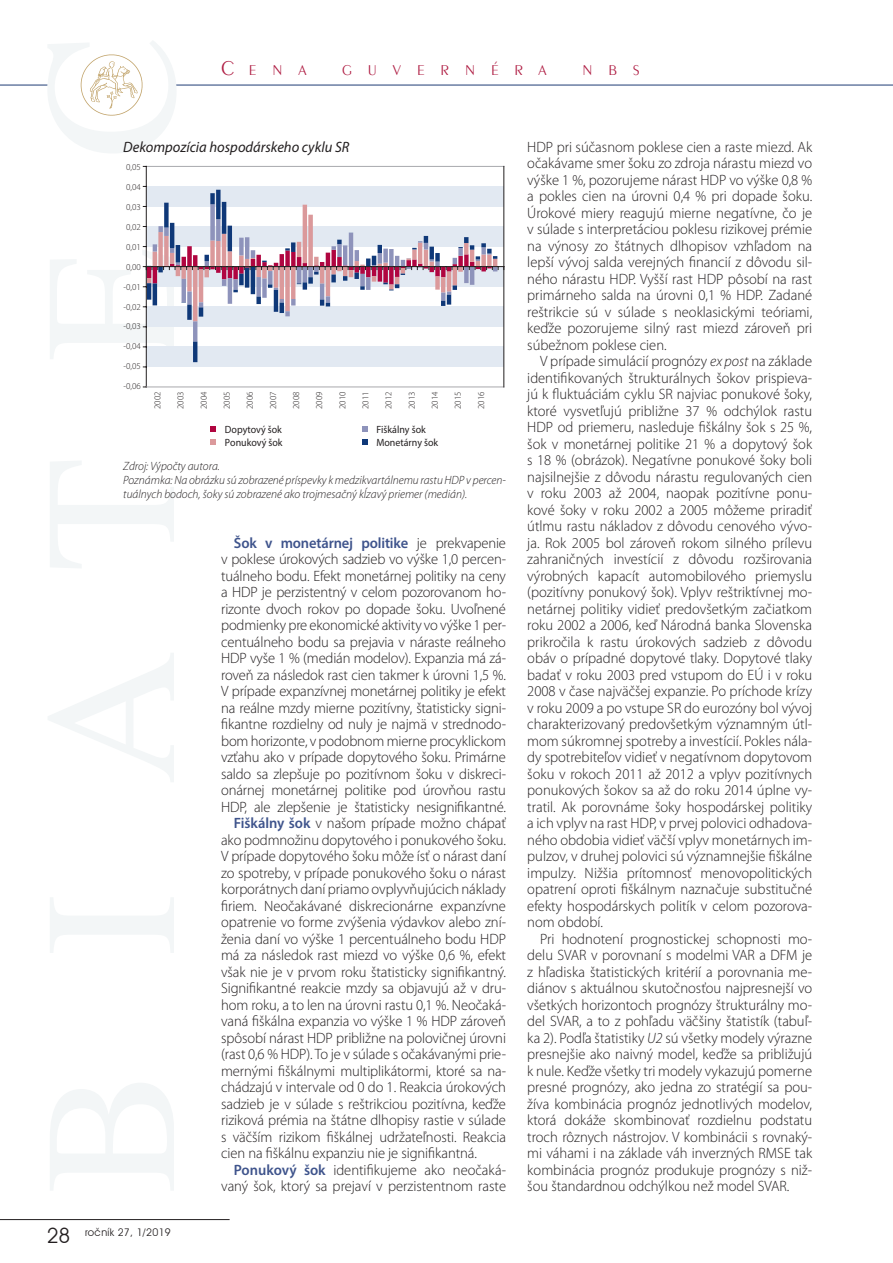
<style>
.page{position:relative;width:893px;height:1263px;background:#fff}
.page>*{position:absolute;margin:0;border:0;box-sizing:border-box;transform-origin:0 0}
.body_text{font:300 15px/16.5px "Myriad Pro";color:#231f20;text-align:justify}
.graf_-_NADPIS{font:italic 15px "Myriad Pro";color:#231f20}
.t1{font:15px "Exotc 350 Lt BTCE Light";letter-spacing:1.06em;color:#af1d43}
.graf_-_ZDROJ{font:italic 300 12px/14px "Myriad Pro";color:#231f20}
.t2{font:10.5px/13.5px "Myriad Pro";color:#231f20;scale:.95 1}
.t3{font:10.5px "Avant Garde IT Cby BT";letter-spacing:.03em;color:#231f20}
.t4{font:300 9px "Myriad Pro";color:#231f20}
.s1{font-size:21px}
.s2{font-weight:600;color:#3f548c}
.s3{font-style:italic}
</style>
<div class="page">
<hr style="left:0;top:85px;width:893px;height:1px;background:#1f3c75">
<hr style="left:0;top:1219px;width:230px;height:1px;background:#231f20">
<div style="left:48px;top:55px;width:128px;height:60px;background:#fff;border-radius:50%"></div>
<img style="left:80px;top:54px;width:63px;height:62px">
<div style="left:146px;top:347px;width:358px;height:20px;background:#e2e9f2"></div>
<div style="left:146px;top:186px;width:358px;height:21px;background:#e2e9f2"></div>
<svg style="left:211px;top:426px;width:5px;height:5px"></svg>
<svg style="left:362px;top:426px;width:6px;height:5px"></svg>
<hr style="left:146px;top:166px;width:358px;height:1px;background:#a8a9ad">
<svg style="left:147px;top:190px;width:350px;height:172px"></svg>
<hr style="left:146px;top:166px;width:1px;height:221px;background:#231f20">
<svg style="left:143px;top:205px;width:361px;height:116px"></svg>
<svg style="left:211px;top:440px;width:5px;height:5px"></svg>
<svg style="left:362px;top:440px;width:6px;height:5px"></svg>
<hr style="left:146px;top:387px;width:358px;height:1px;background:#a8a9ad">
<hr style="left:504px;top:166px;width:1px;height:221px;background:#231f20">
<p class="t1" style="left:221px;top:60px;width:87px"><span class="s1">C</span>ENA</p>
<p class="t1" style="left:342px;top:60px;width:206px">GUVERNÉRA</p>
<p class="t1" style="left:583px;top:60px;width:59px">NBS</p>
<p class="graf_-_NADPIS" style="left:123px;top:137px;width:228px">Dekompozícia hospodárskeho cyklu SR</p>
<p class="t4" style="left:126px;top:162px;width:16px">0,05</p>
<p class="t4" style="left:126px;top:182px;width:16px">0,04</p>
<p class="t4" style="left:126px;top:202px;width:16px">0,03</p>
<p class="t4" style="left:126px;top:222px;width:16px">0,02</p>
<p class="t4" style="left:126px;top:242px;width:16px">0,01</p>
<p class="t4" style="left:126px;top:262px;width:16px">0,00</p>
<p class="t4" style="left:124px;top:282px;width:19px">-0,01</p>
<p class="t4" style="left:124px;top:302px;width:19px">-0,02</p>
<p class="t4" style="left:124px;top:321px;width:19px">-0,03</p>
<p class="t4" style="left:124px;top:341px;width:19px">-0,04</p>
<p class="t4" style="left:124px;top:361px;width:19px">-0,05</p>
<p class="t4" style="left:124px;top:381px;width:19px">-0,06</p>
<p class="t4" style="left:153px;top:409px;width:19px;rotate:-90deg">2002</p>
<p class="t4" style="left:176px;top:409px;width:19px;rotate:-90deg">2003</p>
<p class="t4" style="left:199px;top:409px;width:19px;rotate:-90deg">2004</p>
<p class="t4" style="left:222px;top:409px;width:19px;rotate:-90deg">2005</p>
<p class="t4" style="left:245px;top:409px;width:19px;rotate:-90deg">2006</p>
<p class="t4" style="left:268px;top:409px;width:19px;rotate:-90deg">2007</p>
<p class="t4" style="left:291px;top:409px;width:19px;rotate:-90deg">2008</p>
<p class="t4" style="left:314px;top:409px;width:19px;rotate:-90deg">2009</p>
<p class="t4" style="left:337px;top:409px;width:19px;rotate:-90deg">2010</p>
<p class="t4" style="left:361px;top:409px;width:19px;rotate:-90deg">2011</p>
<p class="t4" style="left:384px;top:409px;width:19px;rotate:-90deg">2012</p>
<p class="t4" style="left:407px;top:409px;width:19px;rotate:-90deg">2013</p>
<p class="t4" style="left:430px;top:409px;width:19px;rotate:-90deg">2014</p>
<p class="t4" style="left:453px;top:409px;width:19px;rotate:-90deg">2015</p>
<p class="t4" style="left:476px;top:409px;width:19px;rotate:-90deg">2016</p>
<p class="t2" style="left:225px;top:422px;width:62px">Dopytový šok<br>Ponukový šok</p>
<p class="t2" style="left:376px;top:422px;width:67px">Fiškálny šok<br>Monetárny šok</p>
<p class="graf_-_ZDROJ" style="left:123px;top:460px;width:98px">Zdroj: Výpočty autora.</p>
<p class="graf_-_ZDROJ" style="left:123px;top:474px;width:384px">Poznámka: Na obrázku sú zobrazené príspevky kmedzikvartálnemu rastu HDP v percen&shy;tuálnych bodoch, šoky sú zobrazené ako trojmesačný kĺzavý priemer (medián).</p>
<p class="t3" style="left:47px;top:1226px;width:126px"><span class="s1">28</span> ročník 27, 1/2019</p>
<p class="body_text" style="left:221px;top:535px;width:286px;text-indent:13px"><span class="s2">Šok v monetárnej politike</span> je prekvapenie v poklese úrokových sadzieb vo výške 1,0 percen&shy;tuálneho bodu. Efekt monetárnej politiky na ceny a HDP je perzistentný v celom pozorovanom ho&shy;rizonte dvoch rokov po dopade šoku. Uvoľnené podmienky pre ekonomické aktivity vo výške 1 per&shy;centuálneho bodu sa prejavia v náraste reálneho HDP vyše 1 % (medián modelov). Expanzia má zá&shy;roveň za následok rast cien takmer k úrovni 1,5 %.<br>V prípade expanzívnej monetárnej politiky je efekt na reálne mzdy mierne pozitívny, štatisticky signi&shy;fikantne rozdielny od nuly je najmä v strednodo&shy;bom horizonte, v podobnom mierne procyklickom vzťahu ako v prípade dopytového šoku. Primárne saldo sa zlepšuje po pozitívnom šoku v diskreci&shy;onárnej monetárnej politike pod úrovňou rastu HDP, ale zlepšenie je štatisticky nesignifikantné.</p>
<p class="body_text" style="left:221px;top:815px;width:286px;text-indent:13px"><span class="s2">Fiškálny šok</span> v našom prípade možno chápať ako podmnožinu dopytového i ponukového šoku.<br>V prípade dopytového šoku môže ísť o nárast daní zo spotreby, v prípade ponukového šoku o nárast korporátnych daní priamo ovplyvňujúcich náklady firiem. Neočakávané diskrecionárne expanzívne opatrenie vo forme zvýšenia výdavkov alebo zní&shy;ženia daní vo výške 1 percentuálneho bodu HDP má za následok rast miezd vo výške 0,6 %, efekt však nie je v prvom roku štatisticky signifikantný.<br>Signifikantné reakcie mzdy sa objavujú až v dru&shy;hom roku, a to len na úrovni rastu 0,1 %. Neočaká&shy;vaná fiškálna expanzia vo výške 1 % HDP zároveň spôsobí nárast HDP približne na polovičnej úrovni (rast 0,6 % HDP). To je v súlade s očakávanými prie&shy;mernými fiškálnymi multiplikátormi, ktoré sa na&shy;chádzajú v intervale od 0 do 1. Reakcia úrokových sadzieb je v súlade s reštrikciou pozitívna, keďže riziková prémia na štátne dlhopisy rastie v súlade s väčším rizikom fiškálnej udržateľnosti. Reakcia cien na fiškálnu expanziu nie je signifikantná.</p>
<p class="body_text" style="left:221px;top:1162px;width:286px;text-align:right"><span class="s2">Ponukový šok</span> identifikujeme ako neočaká&shy;vaný šok, ktorý sa prejaví v perzistentnom raste</p>
<p class="body_text" style="left:527px;top:139px;width:286px">HDP pri súčasnom poklese cien a raste miezd. Ak očakávame smer šoku zo zdroja nárastu miezd vo výške 1 %, pozorujeme nárast HDP vo výške 0,8 % a pokles cien na úrovni 0,4 % pri dopade šoku.<br>Úrokové miery reagujú mierne negatívne, čo je v súlade s interpretáciou poklesu rizikovej prémie na výnosy zo štátnych dlhopisov vzhľadom na lepší vývoj salda verejných financií z dôvodu sil&shy;ného nárastu HDP. Vyšší rast HDP pôsobí na rast primárneho salda na úrovni 0,1 % HDP. Zadané reštrikcie sú v súlade s neoklasickými teóriami, keďže pozorujeme silný rast miezd zároveň pri súbežnom poklese cien.</p>
<p class="body_text" style="left:527px;top:353px;width:286px;text-indent:13px">V prípade simulácií prognózy <span class="s3">ex post</span> na základe identifikovaných štrukturálnych šokov prispieva&shy;jú k fluktuáciám cyklu SR najviac ponukové šoky, ktoré vysvetľujú približne 37 % odchýlok rastu HDP od priemeru, nasleduje fiškálny šok s 25 %, šok v monetárnej politike 21 % a dopytový šok s 18 % (obrázok). Negatívne ponukové šoky boli najsilnejšie z dôvodu nárastu regulovaných cien v roku 2003 až 2004, naopak pozitívne ponu&shy;kové šoky v roku 2002 a 2005 môžeme priradiť útlmu rastu nákladov z dôvodu cenového vývo&shy;ja. Rok 2005 bol zároveň rokom silného prílevu zahraničných investícií z dôvodu rozširovania výrobných kapacít automobilového priemyslu (pozitívny ponukový šok). Vplyv reštriktívnej mo&shy;netárnej politiky vidieť predovšetkým začiatkom roku 2002 a 2006, keď Národná banka Slovenska prikročila k rastu úrokových sadzieb z dôvodu obáv o prípadné dopytové tlaky. Dopytové tlaky badať v roku 2003 pred vstupom do EÚ i v roku 2008 v čase najväčšej expanzie. Po príchode krízy v roku 2009 a po vstupe SR do eurozóny bol vývoj charakterizovaný predovšetkým významným útl&shy;mom súkromnej spotreby a investícií. Pokles nála&shy;dy spotrebiteľov vidieť v negatívnom dopytovom šoku v rokoch 2011 až 2012 a vplyv pozitívnych ponukových šokov sa až do roku 2014 úplne vy&shy;tratil. Ak porovnáme šoky hospodárskej politiky a ich vplyv na rast HDP, v prvej polovici odhadova&shy;ného obdobia vidieť väčší vplyv monetárnych im&shy;pulzov, v druhej polovici sú významnejšie fiškálne impulzy. Nižšia prítomnosť menovopolitických opatrení oproti fiškálnym naznačuje substitučné efekty hospodárskych politík v celom pozorova&shy;nom období.</p>
<p class="body_text" style="left:527px;top:931px;width:286px;text-indent:13px">Pri hodnotení prognostickej schopnosti mo&shy;delu SVAR v porovnaní s modelmi VAR a DFM je z hľadiska štatistických kritérií a porovnania me&shy;diánov s aktuálnou skutočnosťou najpresnejší vo všetkých horizontoch prognózy štrukturálny mo&shy;del SVAR, a to z pohľadu väčšiny štatistík (tabuľ&shy;ka 2). Podľa štatistiky <span class="s3">U2</span> sú všetky modely výrazne presnejšie ako naivný model, keďže sa približujú k nule. Keďže všetky tri modely vykazujú pomerne presné prognózy, ako jedna zo stratégií sa pou&shy;žíva kombinácia prognóz jednotlivých modelov, ktorá dokáže skombinovať rozdielnu podstatu troch rôznych nástrojov. V kombinácii s rovnaký&shy;mi váhami i na základe váh inverzných RMSE tak kombinácia prognóz produkuje prognózy s niž&shy;šou štandardnou odchýlkou než model SVAR.</p>
</div>
